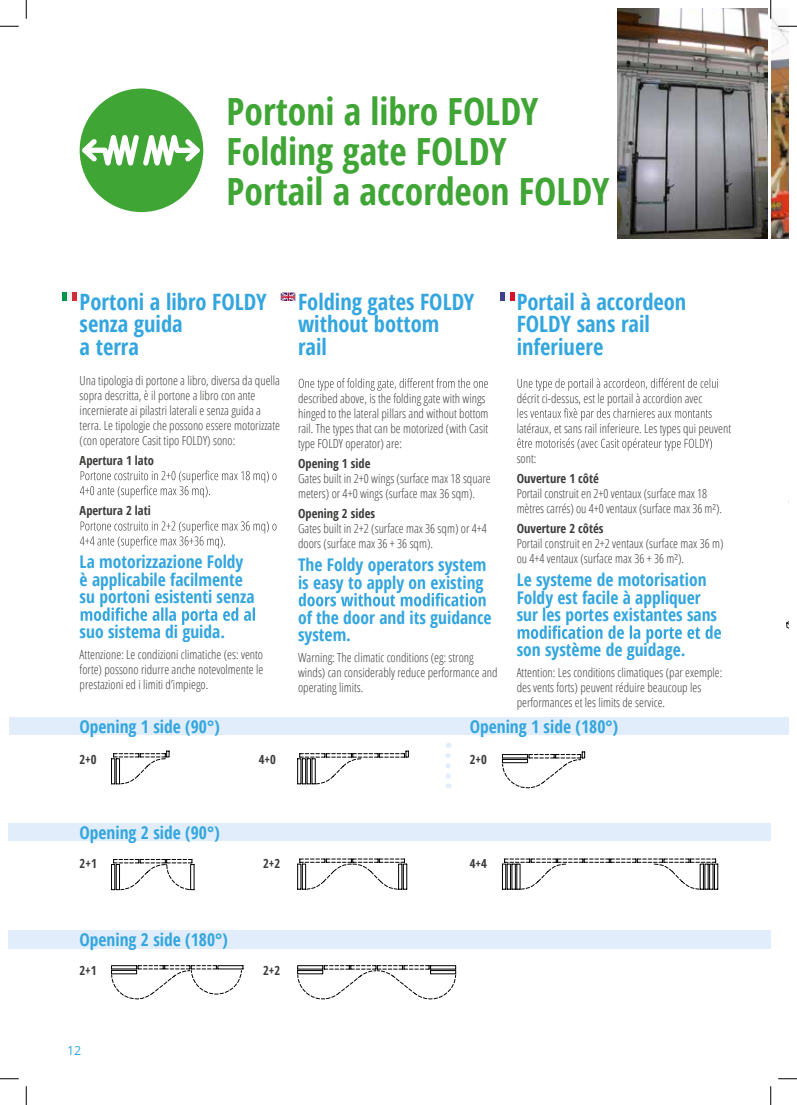
<style>
.page{position:relative;width:797px;height:1105px;background:#fff}
.page>*{position:absolute;margin:0;border:0;box-sizing:border-box;transform-origin:0 0}
.t1{font:700 condensed 37.5px/40px "Open Sans";color:#3fa535}
.t2{font:700 condensed 22.5px/22.5px "Open Sans";color:#33a6df}
.t3{font:700 condensed 17.5px/17.5px "Open Sans";color:#33a6df}
.t4{font:300 condensed 12.5px/15px "Open Sans";color:#3c3c3b}
.t5{font:700 condensed 12.5px "Open Sans";color:#3c3c3b}
.t6{font:12.5px "Open Sans";color:#33a6df}
</style>
<div class="page">
<div style="left:9px;top:717px;width:779px;height:18px;background:#e1edfa"></div>
<div style="left:9px;top:823px;width:761px;height:18px;background:#e1edfa"></div>
<div style="left:9px;top:930px;width:761px;height:18px;background:#e1edfa"></div>
<img style="left:771px;top:9px;width:17px;height:230px">
<img style="left:617px;top:9px;width:151px;height:230px">
<div style="left:80px;top:88px;width:123px;height:124px;background:#3fa535;border-radius:50%"></div>
<svg style="left:79px;top:113px;width:125px;height:74px"></svg>
<div style="left:500px;top:293px;width:5px;height:8px;background:#403c90"></div>
<div style="left:505px;top:293px;width:5px;height:8px;background:#f6f5f6"></div>
<div style="left:510px;top:293px;width:5px;height:8px;background:#d9102e"></div>
<div style="left:62px;top:293px;width:5px;height:8px;background:#00954b"></div>
<div style="left:67px;top:293px;width:5px;height:8px;background:#f3f3f4"></div>
<div style="left:72px;top:293px;width:5px;height:8px;background:#d02d37"></div>
<svg style="left:281px;top:293px;width:14px;height:8px"></svg>
<svg style="left:80px;top:470px;width:196px;height:28px"></svg>
<svg style="left:80px;top:521px;width:196px;height:27px"></svg>
<svg style="left:81px;top:607px;width:174px;height:18px"></svg>
<svg style="left:299px;top:378px;width:189px;height:13px"></svg>
<svg style="left:299px;top:593px;width:186px;height:13px"></svg>
<svg style="left:517px;top:378px;width:201px;height:13px"></svg>
<svg style="left:517px;top:408px;width:194px;height:13px"></svg>
<svg style="left:517px;top:438px;width:195px;height:13px"></svg>
<svg style="left:517px;top:625px;width:204px;height:18px"></svg>
<svg style="left:111px;top:750px;width:59px;height:34px"></svg>
<svg style="left:111px;top:859px;width:84px;height:31px"></svg>
<svg style="left:297px;top:858px;width:110px;height:32px"></svg>
<svg style="left:297px;top:750px;width:112px;height:34px"></svg>
<svg style="left:502px;top:858px;width:216px;height:32px"></svg>
<svg style="left:502px;top:751px;width:83px;height:37px"></svg>
<svg style="left:111px;top:965px;width:132px;height:34px"></svg>
<svg style="left:297px;top:965px;width:159px;height:34px"></svg>
<svg style="left:786px;top:621px;width:2px;height:8px"></svg>
<svg style="left:446px;top:755px;width:4px;height:33px"></svg>
<svg style="left:0;top:25px;width:19px;height:2px"></svg>
<svg style="left:778px;top:25px;width:19px;height:2px"></svg>
<svg style="left:0;top:1078px;width:19px;height:1px"></svg>
<svg style="left:778px;top:1078px;width:19px;height:1px"></svg>
<svg style="left:25px;top:0;width:2px;height:19px"></svg>
<svg style="left:25px;top:1086px;width:2px;height:19px"></svg>
<svg style="left:770px;top:0;width:1px;height:19px"></svg>
<svg style="left:770px;top:1086px;width:1px;height:19px"></svg>
<h1 class="t1" style="left:226px;top:90px;width:384px">Portoni a libro FOLDY<br>Folding gate FOLDY<br>Portail a accordeon FOLDY</h1>
<h2 class="t2" style="left:80px;top:290px;width:189px">Portoni a libro FOLDY senza guida<br>a terra</h2>
<p class="t4" style="left:80px;top:372px;width:202px">Una tipologia di portone a libro, diversa da quella sopra descritta, è il portone a libro con ante incernierate ai pilastri laterali e senza guida a terra. Le tipologie che possono essere motorizzate (con operatore Casit tipo FOLDY) sono:</p>
<p class="t5" style="left:80px;top:452px;width:76px">Apertura 1 lato</p>
<p class="t5" style="left:80px;top:502px;width:73px">Apertura 2 lati</p>
<h3 class="t3" style="left:80px;top:553px;width:176px">La motorizzazione Foldy è applicabile facilmente su portoni esistenti senza</h3>
<h3 class="t3" style="left:80px;top:623px;width:147px">suo sistema di guida.</h3>
<p class="t4" style="left:80px;top:646px;width:185px;text-align:justify">Attenzione: Le condizioni climatiche (es: vento forte) possono ridurre anche notevolmente le prestazioni ed i limiti d’impiego.</p>
<h3 class="t3" style="left:79px;top:718px;width:142px">Opening 1 side (90°)</h3>
<h2 class="t2" style="left:298px;top:290px;width:178px">Folding gates FOLDY without bottom<br>rail</h2>
<p class="t4" style="left:298px;top:390px;width:192px">described above, is the folding gate with wings hinged to the lateral pillars and without bottom rail. The types that can be motorized (with Casit type FOLDY operator) are:</p>
<p class="t5" style="left:298px;top:455px;width:74px">Opening 1 side</p>
<p class="t4" style="left:298px;top:471px;width:194px">Gates built in 2+0 wings (surface max 18 square meters) or 4+0 wings (surface max 36 sqm).</p>
<p class="t5" style="left:298px;top:505px;width:79px">Opening 2 sides</p>
<p class="t4" style="left:298px;top:521px;width:190px">Gates built in 2+2 (surface max 36 sqm) or 4+4 doors (surface max 36 + 36 sqm).</p>
<h3 class="t3" style="left:298px;top:556px;width:190px">The Foldy operators system is easy to apply on existing</h3>
<h3 class="t3" style="left:298px;top:608px;width:195px">of the door and its guidance system.</h3>
<p class="t4" style="left:298px;top:649px;width:201px">Warning: The climatic conditions (eg: strong winds) can considerably reduce performance and operating limits.</p>
<h2 class="t2" style="left:516px;top:290px;width:171px">Portail à accordeon<br>FOLDY sans rail inferiuere</h2>
<p class="t4" style="left:516px;top:390px;width:187px">décrit ci-dessus, est le portail à accordion avec</p>
<p class="t4" style="left:516px;top:420px;width:216px">latéraux, et sans rail inferieure. Les types qui peuvent</p>
<p class="t4" style="left:516px;top:450px;width:21px">sont:</p>
<p class="t5" style="left:516px;top:470px;width:84px">Ouverture 1 côté</p>
<p class="t4" style="left:516px;top:486px;width:207px">Portail construit en 2+0 ventaux (surface max 18 mètres carrés) ou 4+0 ventaux (surface max 36 m²).</p>
<p class="t5" style="left:516px;top:520px;width:88px">Ouverture 2 côtés</p>
<p class="t4" style="left:516px;top:536px;width:208px">Portail construit en 2+2 ventaux (surface max 36 m) ou 4+4 ventaux (surface max 36 + 36 m²).</p>
<h3 class="t3" style="left:516px;top:571px;width:202px">Le systeme de motorisation<br>Foldy est facile à appliquer sur les portes existantes sans</h3>
<h3 class="t3" style="left:516px;top:641px;width:170px">son système de guidage.</h3>
<p class="t4" style="left:516px;top:664px;width:207px">Attention: Les conditions climatiques (par exemple: des vents forts) peuvent réduire beaucoup les performances et les limits de service.</p>
<h3 class="t3" style="left:469px;top:718px;width:150px">Opening 1 side (180°)</h3>
<p class="t5" style="left:79px;top:750px;width:19px">2+0</p>
<p class="t5" style="left:469px;top:750px;width:19px">2+0</p>
<p class="t5" style="left:259px;top:750px;width:19px">4+0</p>
<h3 class="t3" style="left:79px;top:824px;width:142px">Opening 2 side (90°)</h3>
<p class="t5" style="left:80px;top:855px;width:19px">2+1</p>
<p class="t5" style="left:263px;top:855px;width:19px">2+2</p>
<h3 class="t3" style="left:79px;top:930px;width:150px">Opening 2 side (180°)</h3>
<p class="t5" style="left:79px;top:962px;width:19px">2+1</p>
<p class="t5" style="left:263px;top:962px;width:19px">2+2</p>
<p class="t6" style="left:67px;top:1041px;width:16px">12</p>
<p class="t5" style="left:469px;top:855px;width:19px">4+4</p>
</div>
